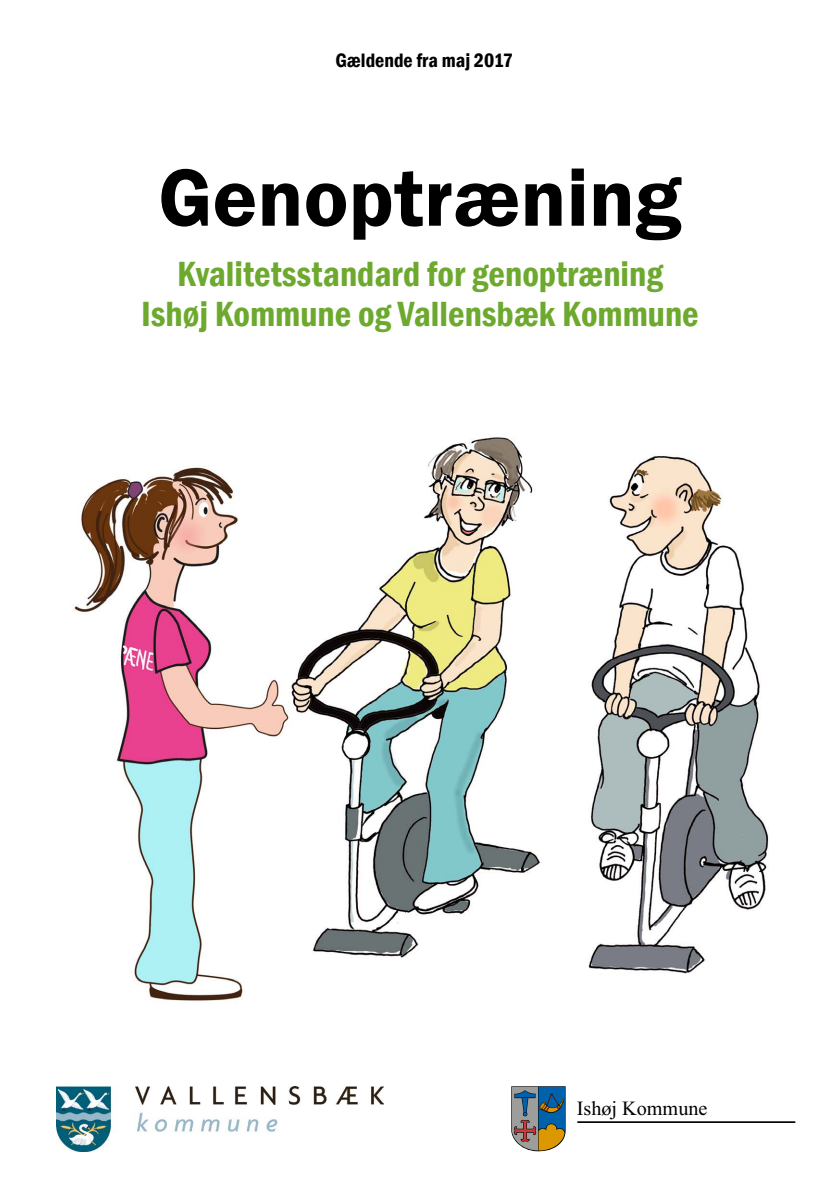
<style>
.page{position:relative;width:840px;height:1191px;background:#fff}
.page>*{position:absolute;margin:0;border:0;box-sizing:border-box;transform-origin:0 0}
.t1{font:600 84px "Franklin Gothic";color:#000}
.t2{font:600 condensed 36px/40px "Franklin Gothic";color:#6da92e;text-align:center}
.t3{font:20.2px "Times New Roman";color:#000}
.t4{font:600 condensed 20px "Franklin Gothic";color:#000}
</style>
<div class="page">
<hr style="left:577px;top:1121px;width:217px;height:2px;background:#000">
<svg style="left:511px;top:1086px;width:54px;height:65px;background:#707c7a"></svg>
<img style="left:57px;top:1086px;width:326px;height:65px">
<img style="left:73px;top:437px;width:696px;height:564px">
<p class="t4" style="left:335px;top:47px;width:179px">Gældende fra maj 2017</p>
<h1 class="t1" style="left:158px;top:146px;width:524px">Genoptræning</h1>
<p class="t2" style="left:141px;top:253px;width:559px">Kvalitetsstandard for genoptræning<br>Ishøj Kommune og Vallensbæk Kommune</p>
<p class="t3" style="left:576px;top:1094px;width:132px">Ishøj Kommune</p>
</div>
